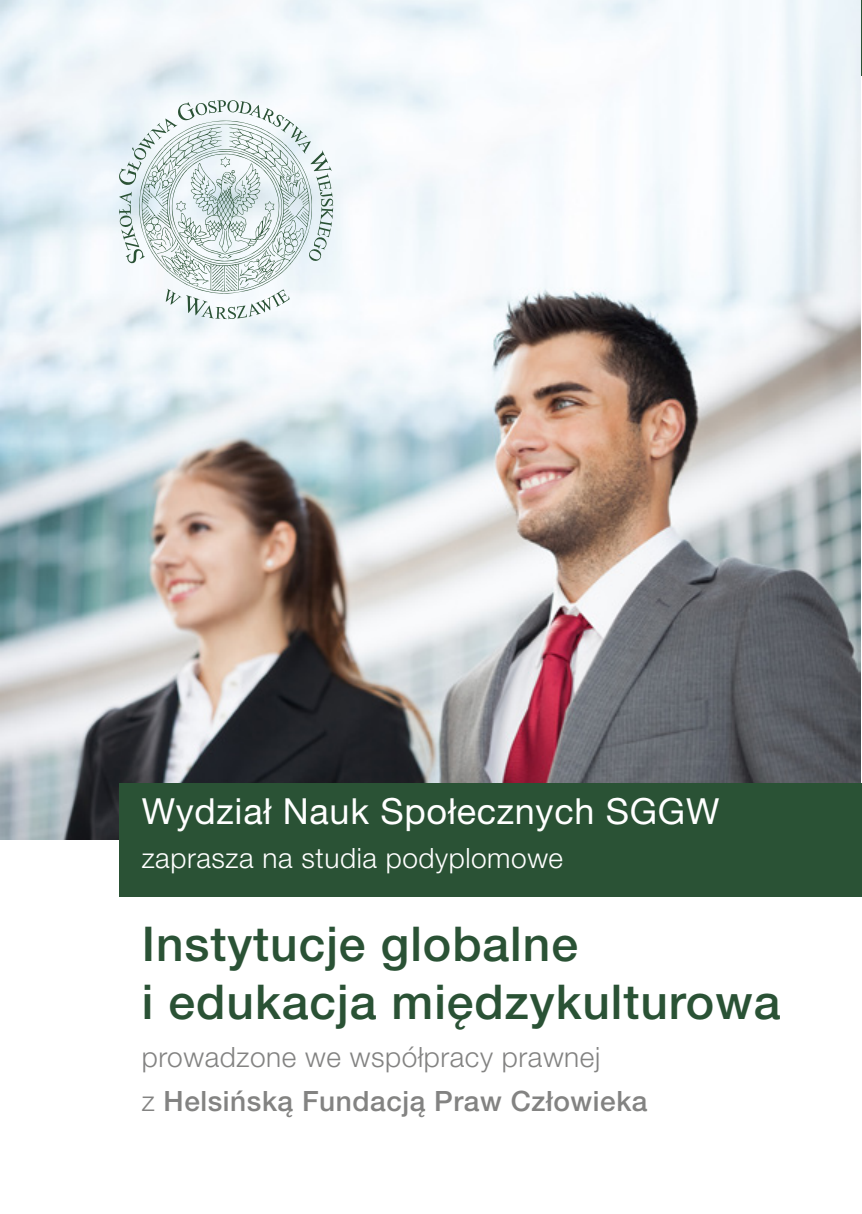
<style>
.page{position:relative;width:862px;height:1214px;background:#fff}
.page>*{position:absolute;margin:0;border:0;box-sizing:border-box;transform-origin:0 0}
.t1{font:500 48px/57.6px "Helvetica Neue LT Pro";letter-spacing:.02em;color:#2a5235}
.t2{font:36px "Helvetica Neue LT Pro";letter-spacing:.02em;color:#fff}
.t3{font:300 28px/44px "Helvetica Neue LT Pro";letter-spacing:.02em;color:#838382}
.t4{font:300 28px "Helvetica Neue LT Pro";letter-spacing:.02em;color:#fff}
.s1{font-weight:500}
</style>
<div class="page">
<svg style="left:860px;top:0;width:2px;height:198px"></svg>
<img style="left:0;top:0;width:860px;height:839px">
<svg style="left:119px;top:100px;width:214px;height:219px"></svg>
<div style="left:119px;top:782px;width:743px;height:114px;background:#2a5235"></div>
<p class="t2" style="left:142px;top:789px;width:579px">Wydział Nauk Społecznych SGGW</p>
<p class="t4" style="left:142px;top:840px;width:423px">zaprasza na studia podyplomowe</p>
<h1 class="t1" style="left:142px;top:914px;width:640px">Instytucje globalne<br>i edukacja międzykulturowa</h1>
<p class="t3" style="left:142px;top:1034px;width:507px">prowadzone we współpracy prawnej<br>z <span class="s1">Helsińską Fundacją Praw Człowieka</span></p>
</div>
